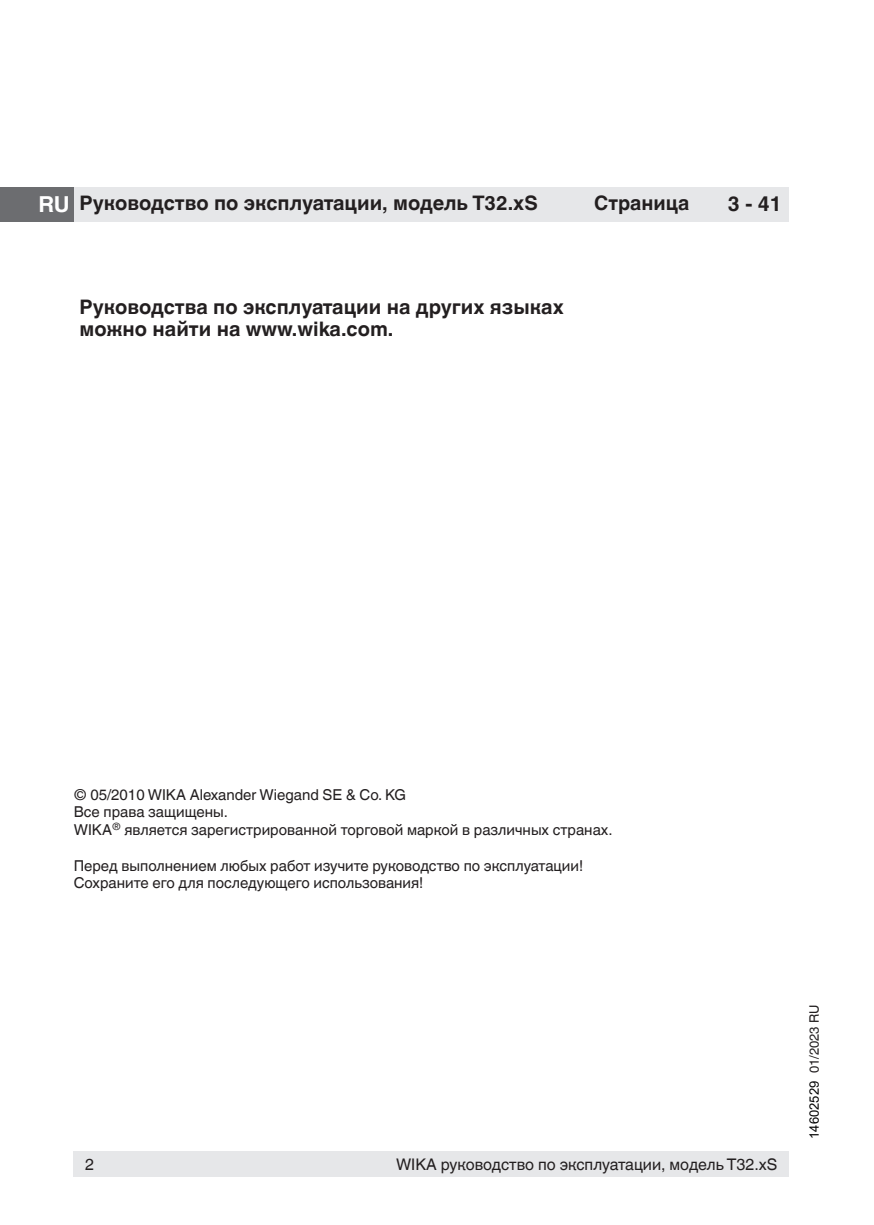
<style>
.page{position:relative;width:874px;height:1225px;background:#fff}
.page>*{position:absolute;margin:0;border:0;box-sizing:border-box;transform-origin:0 0}
.t1{font:700 22px "Helvetica World";color:#fff}
.t2{font:700 20.8px "Helvetica World";color:#231f20}
.t3{font:700 20px/22px "Helvetica World";color:#231f20}
.t4{font:16px "Helvetica World";color:#231f20}
.t5{font:15px/17.6px "Helvetica World";color:#231f20}
.t6{font:13px "Helvetica World";color:#231f20}
.s1{font-family:"Arial";color:#000}
</style>
<div class="page">
<div style="left:74px;top:187px;width:714px;height:34px;background:#e6e7e9"></div>
<div style="left:0;top:187px;width:74px;height:34px;background:#6c6d70"></div>
<div style="left:74px;top:1151px;width:714px;height:25px;background:#e6e7e9"></div>
<h1 class="t1" style="left:38px;top:192px;width:33px">RU</h1>
<h3 class="t3" style="left:79px;top:192px;width:459px">Руководство по эксплуатации, модель T32.xS</h3>
<h3 class="t3" style="left:594px;top:192px;width:97px">Страница</h3>
<h2 class="t2" style="left:727px;top:192px;width:56px">3 - 41</h2>
<h3 class="t3" style="left:79px;top:296px;width:485px">Руководства по эксплуатации на других языках можно найти на www.wika.com.</h3>
<p class="t5" style="left:74px;top:786px;width:11px">©05/2010WIKAALEXANDERWIEGANDSE&amp;COKG<br>ВСЕПРАВАЗАЩИЩЕНЫ<br>WIKA</p>
<p class="t5" style="left:112px;top:821px;width:18px"><sup>®</sup> ЯВЛЯЕТСЯЗАРЕГИСТРИРОВАННОЙТОРГОВОЙМАРКОЙВРАЗЛИЧНЫХСТРАНАХ</p>
<p class="t5" style="left:74px;top:856px;width:9px">ПЕРЕДВЫПОЛНЕНИЕМЛЮБЫХРАБОТИЗУЧИТЕРУКОВОДСТВОПОЭКСПЛУАТАЦИИ!<br>СОХРАНИТЕЕГОДЛЯПОСЛЕДУЮЩЕГОИСПОЛЬЗОВАНИЯ!</p>
<p class="t4" style="left:85px;top:1154px;width:9px">2</p>
<p class="t4" style="left:396px;top:1154px;width:383px">WIKA РУКОВОДСТВО ПО ЭКСПЛУАТАЦИИ, МОДЕЛЬ T32.XS</p>
<p class="t6" style="left:806px;top:1138px;width:136px;rotate:-90deg"><span class="s1">14602529</span> 01/2023 RU</p>
</div>
